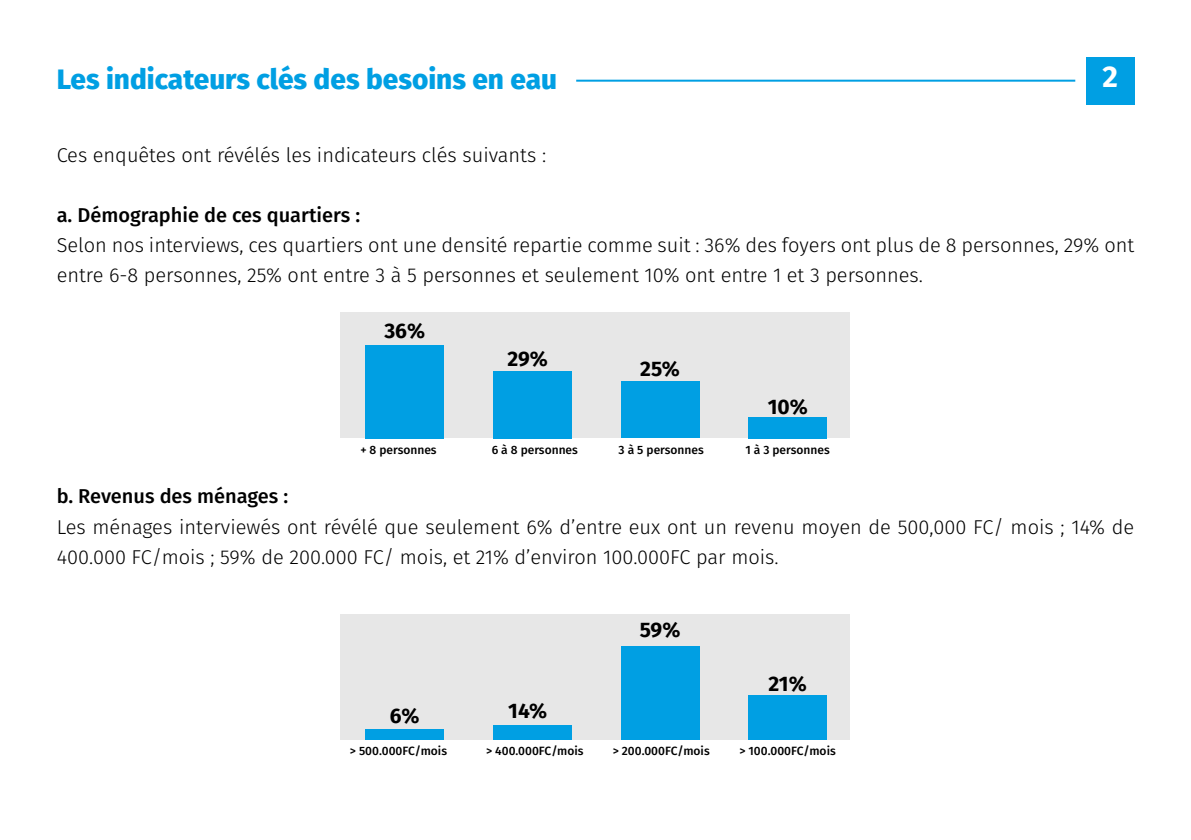
<style>
.page{position:relative;width:1191px;height:840px;background:#fff}
.page>*{position:absolute;margin:0;border:0;box-sizing:border-box;transform-origin:0 0}
.t1{font:700 30px "Fira Sans";color:#fff}
.t2{font:800 28px "Fira Sans";color:#009fe3}
.t3{font:700 21px "Fira Sans";color:#000}
.t4{font:300 20px/30px "Fira Sans";color:#000}
.t5{font:500 20px "Fira Sans";color:#000}
.t6{font:500 12px "Fira Sans";color:#000}
</style>
<div class="page">
<hr style="left:576px;top:80px;width:499px;height:2px;background:#009fe3">
<div style="left:1086px;top:57px;width:48px;height:47px;background:#009fe3"></div>
<div style="left:340px;top:613px;width:510px;height:126px;background:#e7e7e7"></div>
<div style="left:365px;top:728px;width:79px;height:11px;background:#009fe3"></div>
<div style="left:493px;top:724px;width:78px;height:15px;background:#009fe3"></div>
<div style="left:621px;top:646px;width:78px;height:93px;background:#009fe3"></div>
<div style="left:748px;top:695px;width:79px;height:44px;background:#009fe3"></div>
<div style="left:340px;top:312px;width:510px;height:126px;background:#e7e7e7"></div>
<div style="left:365px;top:345px;width:79px;height:93px;background:#009fe3"></div>
<div style="left:493px;top:371px;width:78px;height:67px;background:#009fe3"></div>
<div style="left:621px;top:381px;width:78px;height:57px;background:#009fe3"></div>
<div style="left:748px;top:417px;width:79px;height:21px;background:#009fe3"></div>
<h2 class="t2" style="left:57px;top:55px;width:502px">Les indicateurs clés des besoins en eau</h2>
<h1 class="t1" style="left:1102px;top:51px;width:17px">2</h1>
<p class="t4" style="left:57px;top:139px;width:491px">Ces enquêtes ont révélés les indicateurs clés suivants :</p>
<p class="t5" style="left:57px;top:199px;width:305px">a. Démographie de ces quartiers :</p>
<p class="t4" style="left:57px;top:229px;width:1079px">Selon nos interviews, ces quartiers ont une densité repartie comme suit : 36% des foyers ont plus de 8 personnes, 29% ont entre 6-8 personnes, 25% ont entre 3 à 5 personnes et seulement 10% ont entre 1 et 3 personnes.</p>
<p class="t3" style="left:384px;top:313px;width:42px">36%</p>
<p class="t3" style="left:507px;top:340px;width:42px">29%</p>
<p class="t3" style="left:640px;top:351px;width:41px">25%</p>
<p class="t3" style="left:767px;top:388px;width:41px">10%</p>
<p class="t6" style="left:360px;top:439px;width:78px">+ 8 personnes</p>
<p class="t6" style="left:492px;top:439px;width:88px">6 à 8 personnes</p>
<p class="t6" style="left:618px;top:439px;width:87px">3 à 5 personnes</p>
<p class="t6" style="left:745px;top:439px;width:86px">1 à 3 personnes</p>
<p class="t5" style="left:57px;top:480px;width:233px">b. Revenus des ménages :</p>
<p class="t4" style="left:57px;top:511px;width:1079px">Les ménages interviewés ont révélé que seulement 6% d’entre eux ont un revenu moyen de 500,000 FC/ mois ; 14% de<br>400.000 FC/mois ; 59% de 200.000 FC/ mois, et 21% d’environ 100.000FC par mois.</p>
<p class="t3" style="left:390px;top:698px;width:31px">6%</p>
<p class="t3" style="left:508px;top:692px;width:40px">14%</p>
<p class="t3" style="left:639px;top:611px;width:42px">59%</p>
<p class="t3" style="left:768px;top:665px;width:40px">21%</p>
<p class="t6" style="left:350px;top:740px;width:99px">&gt; 500.000FC/mois</p>
<p class="t6" style="left:486px;top:740px;width:99px">&gt; 400.000FC/mois</p>
<p class="t6" style="left:612px;top:740px;width:98px">&gt; 200.000FC/mois</p>
<p class="t6" style="left:739px;top:740px;width:98px">&gt; 100.000FC/mois</p>
</div>
